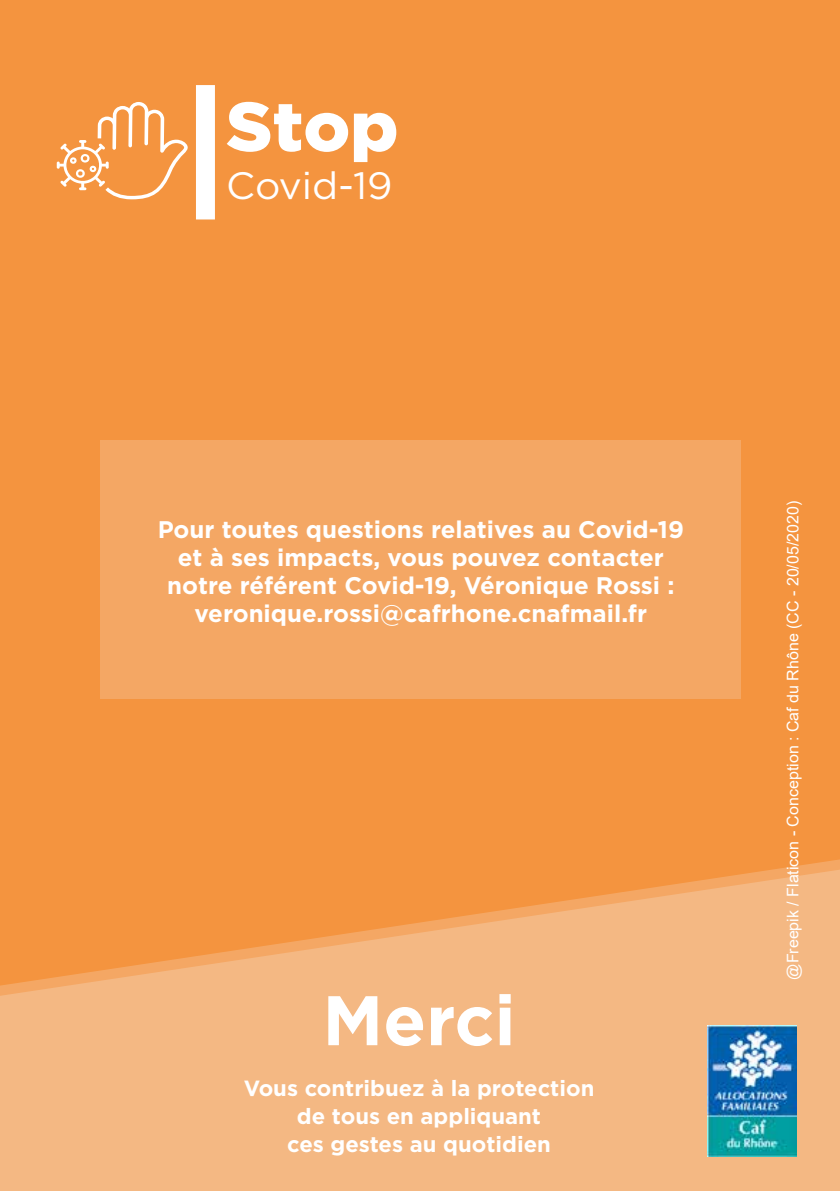
<style>
.page{position:relative;width:840px;height:1191px;background:#fff}
.page>*{position:absolute;margin:0;border:0;box-sizing:border-box;transform-origin:0 0}
.t1{font:700 70px "Gotham";color:#fff}
.t2{font:900 69.2px "Gotham";color:#fff}
.t3{font:38px "Gotham";color:#fff}
.t4{font:700 24px/28px "Gotham";color:#fff;text-align:center}
.t5{font:700 22px/28px "Gotham";color:#fff;text-align:center}
.t6{font:16px "Arial";color:#fff}
</style>
<div class="page">
<div style="left:0;top:0;width:839px;height:1191px;background:#f4943f"></div>
<svg style="left:0;top:859px;width:839px;height:332px;fill:#f4b883"></svg>
<svg style="left:57px;top:102px;width:131px;height:97px"></svg>
<div style="left:196px;top:85px;width:19px;height:134px;background:#fff"></div>
<img style="left:706px;top:1025px;width:90px;height:131px">
<div style="left:100px;top:440px;width:639px;height:259px;background:#f4a764"></div>
<h2 class="t2" style="left:226px;top:79px;width:174px">Stop</h2>
<h3 class="t3" style="left:226px;top:162px;width:168px">Covid-19</h3>
<p class="t4" style="left:158px;top:515px;width:527px">Pour toutes questions relatives au Covid-19 et à ses impacts, vous pouvez contacter notre référent Covid-19, Véronique Rossi : veronique.rossi@cafrhone.cnafmail.fr</p>
<h1 class="t1" style="left:322px;top:974px;width:194px">Merci</h1>
<p class="t5" style="left:243px;top:1074px;width:352px">Vous contribuez à la protection de tous en appliquant<br>ces gestes au quotidien</p>
<p class="t6" style="left:781px;top:979px;width:480px;rotate:-90deg">@Freepik / Flaticon - Conception : Caf du Rhône (CC - 20/05/2020)</p>
</div>
